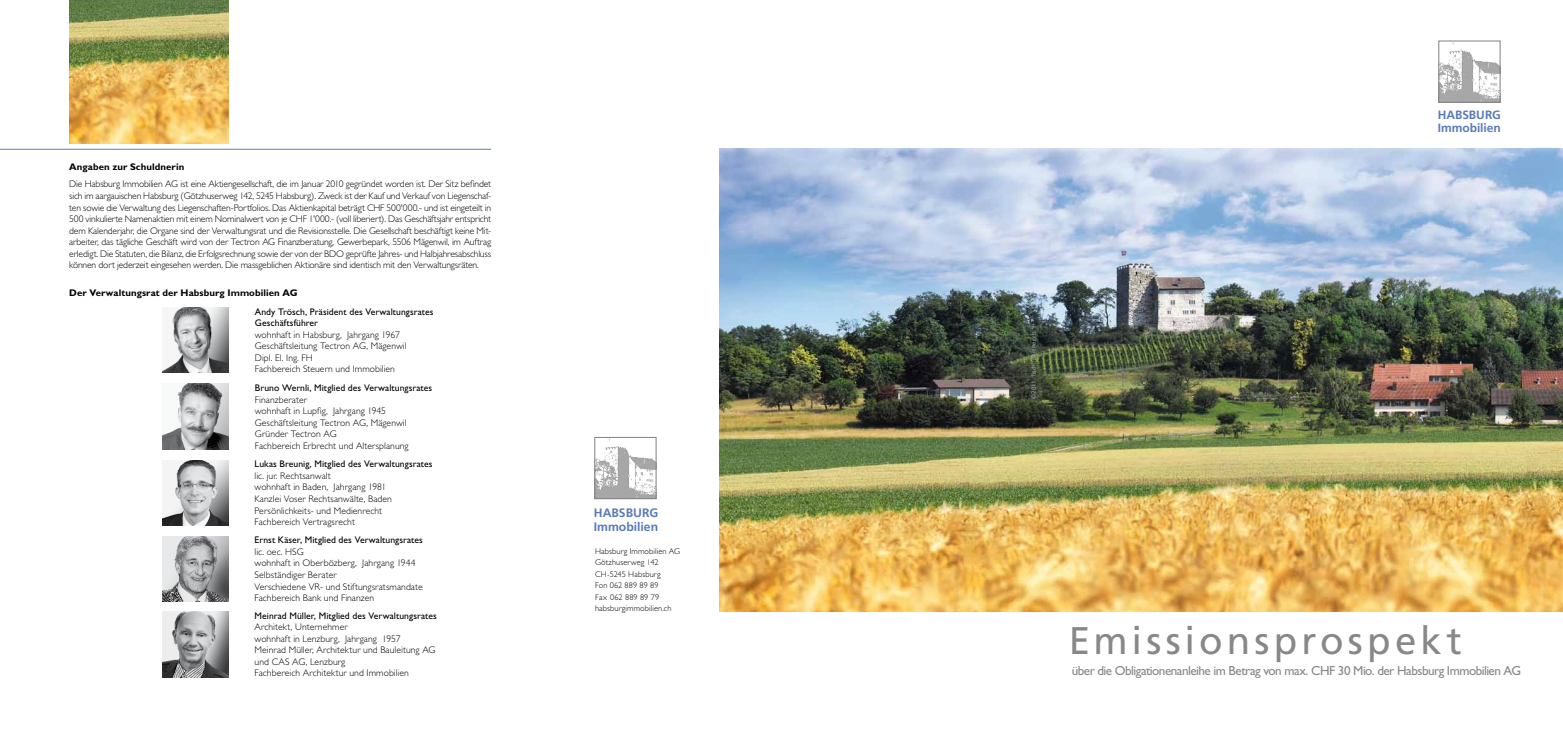
<style>
.page{position:relative;width:1563px;height:737px;background:#fff}
.page>*{position:absolute;margin:0;border:0;box-sizing:border-box;transform-origin:0 0}
.t1{font:38.5px "Frutiger";letter-spacing:.11em;color:#87888a}
.t2{font:13.12px "Gill Sans";letter-spacing:-.04em;color:#87888a}
.t3{font:700 12.25px/14px "Frutiger";color:#5a7bb8}
.t4{font:700 11.99px/13.1px "Frutiger";color:#5a7bb8}
.t5{font:300 9.62px/11.5px "Gill Sans";letter-spacing:.005em;color:#000}
.t6{font:9.62px/11.5px "Gill Sans";letter-spacing:.005em;color:#000}
.t7{font:700 9.62px "Gill Sans";letter-spacing:.005em;color:#000}
.t8{font:300 8.31px/11.4px "Gill Sans";letter-spacing:.01em;color:#000}
.t9{font:6.12px "Frutiger";color:#9c9e9f}
</style>
<div class="page">
<img style="left:719px;top:149px;width:844px;height:462px">
<img style="left:1440px;top:43px;width:58px;height:58px">
<img style="left:596px;top:439px;width:58px;height:58px">
<hr style="left:0;top:149px;width:491px;height:1px;background:#5a7bb8">
<img style="left:69px;top:0;width:159px;height:143px">
<img style="left:163px;top:384px;width:65px;height:65px">
<img style="left:163px;top:460px;width:65px;height:66px">
<img style="left:163px;top:536px;width:65px;height:66px">
<img style="left:163px;top:307px;width:65px;height:66px">
<img style="left:163px;top:611px;width:65px;height:66px">
<p class="t7" style="left:69px;top:161px;width:117px">Angaben zur Schuldnerin</p>
<p class="t5" style="left:69px;top:178px;width:423px;text-align:justify">Die Habsburg Immobilien AG ist eine Aktiengesellschaft, die im Januar 2010 gegründet worden ist. Der Sitz befindet sich im aargauischen Habsburg (Götzhuserweg 142, 5245 Habsburg). Zweck ist der Kauf und Verkauf von Liegenschaf&shy;ten sowie die Verwaltung des Liegenschaften-Portfolios. Das Aktienkapital beträgt CHF 500'000.- und ist eingeteilt in 500 vinkulierte Namenaktien mit einem Nominalwert von je CHF 1'000.- (voll liberiert). Das Geschäftsjahr entspricht dem Kalenderjahr, die Organe sind der Verwaltungsrat und die Revisionsstelle. Die Gesellschaft beschäftigt keine Mit&shy;arbeiter, das tägliche Geschäft wird von der Tectron AG Finanzberatung, Gewerbepark, 5506 Mägenwil, im Auftrag erledigt. Die Statuten, die Bilanz, die Erfolgsrechnung sowie der von der BDO geprüfte Jahres- und Halbjahresabschluss können dort jederzeit eingesehen werden. Die massgeblichen Aktionäre sind identisch mit den Verwaltungsräten.</p>
<p class="t7" style="left:69px;top:287px;width:230px">Der Verwaltungsrat der Habsburg Immobilien AG</p>
<p class="t6" style="left:255px;top:306px;width:180px">Andy Trösch, Präsident des Verwaltungsrates<br>Geschäftsführer</p>
<p class="t5" style="left:255px;top:329px;width:153px">wohnhaft in Habsburg, Jahrgang 1967<br>Geschäftsleitung Tectron AG, Mägenwil<br>Dipl. El. Ing. FH<br>Fachbereich Steuern und Immobilien</p>
<p class="t6" style="left:255px;top:382px;width:179px">Bruno Wernli, Mitglied des Verwaltungsrates</p>
<p class="t5" style="left:255px;top:394px;width:155px">Finanzberater<br>wohnhaft in Lupfig, Jahrgang 1945<br>Geschäftsleitung Tectron AG, Mägenwil<br>Gründer Tectron AG<br>Fachbereich Erbrecht und Altersplanung</p>
<p class="t6" style="left:255px;top:458px;width:179px">Lukas Breunig, Mitglied des Verwaltungsrates</p>
<p class="t5" style="left:255px;top:470px;width:139px">lic. jur. Rechtsanwalt<br>wohnhaft in Baden, Jahrgang 1981<br>Kanzlei Voser Rechtsanwälte, Baden<br>Persönlichkeits- und Medienrecht<br>Fachbereich Vertragsrecht</p>
<p class="t6" style="left:255px;top:534px;width:170px">Ernst Käser, Mitglied des Verwaltungsrates</p>
<p class="t5" style="left:255px;top:546px;width:170px">lic. oec. HSG<br>wohnhaft in Oberbözberg, Jahrgang 1944<br>Selbständiger Berater<br>Verschiedene VR- und Stiftungsratsmandate<br>Fachbereich Bank und Finanzen</p>
<p class="t6" style="left:255px;top:609px;width:184px">Meinrad Müller, Mitglied des Verwaltungsrates</p>
<p class="t5" style="left:255px;top:621px;width:182px">Architekt, Unternehmer<br>wohnhaft in Lenzburg, Jahrgang 1957<br>Meinrad Müller, Architektur und Bauleitung AG und CAS AG, Lenzburg<br>Fachbereich Architektur und Immobilien</p>
<p class="t3" style="left:594px;top:505px;width:66px">HABSBURG<br>Immobilien</p>
<p class="t8" style="left:595px;top:545px;width:87px">Habsburg Immobilien AG<br>Götzhuserweg 142<br>CH-5245 Habsburg<br>Fon 062 889 89 89<br>Fax 062 889 89 79 habsburgimmobilien.ch</p>
<p class="t9" style="left:1030px;top:399px;width:69px;rotate:-90deg">©2011 fischlipartner.ch</p>
<p class="t4" style="left:1437px;top:108px;width:65px">HABSBURG<br>Immobilien</p>
<h1 class="t1" style="left:1068px;top:617px;width:395px">Emissionsprospekt</h1>
<h2 class="t2" style="left:1071px;top:663px;width:451px">über die Obligationenanleihe im Betrag von max. CHF 30 Mio. der Habsburg Immobilien AG</h2>
</div>
